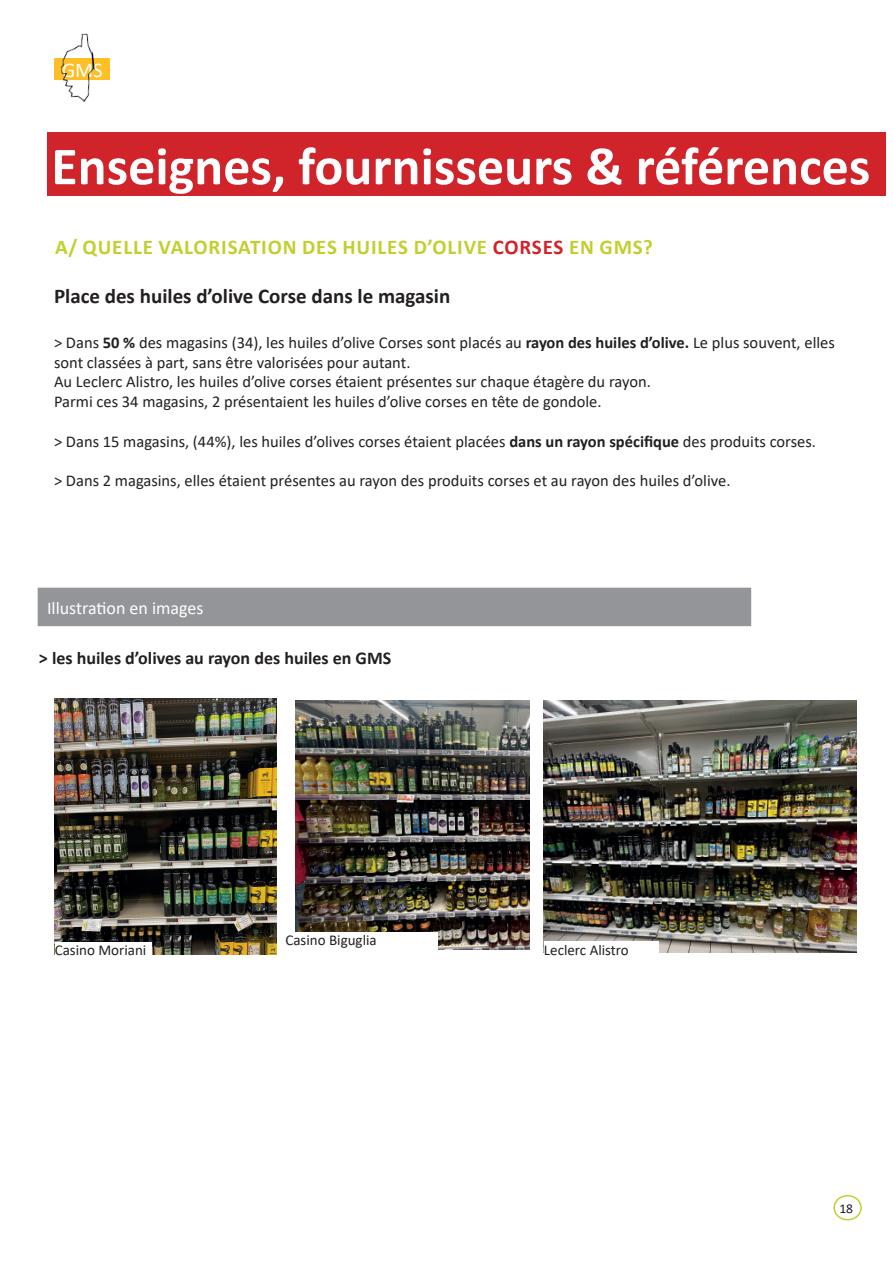
<style>
.page{position:relative;width:893px;height:1263px;background:#fff}
.page>*{position:absolute;margin:0;border:0;box-sizing:border-box;transform-origin:0 0}
.t1{font:700 54px "Calibri";color:#fff}
.t2{font:700 21px "Calibri";letter-spacing:.04em;color:#c3cf2f}
.t3{font:700 21px "Calibri";color:#231f20}
.t4{font:21px "Calibri";color:#fff}
.t5{font:700 18px "Calibri";color:#231f20}
.t6{font:18px "Calibri";color:#fff}
.t7{font:16.5px/19.8px "Calibri";color:#231f20}
.t8{font:15px "Calibri";color:#231f20}
.t9{font:13.5px "Calibri";color:#231f20}
.s1{color:#d1232a}
.s2{font-weight:700}
</style>
<div class="page">
<div style="left:833px;top:1195px;width:29px;height:25px;border:2px solid #c3cf2f;border-radius:50%"></div>
<div style="left:47px;top:132px;width:839px;height:64px;background:#d1232a"></div>
<img style="left:54px;top:699px;width:222px;height:256px">
<div style="left:55px;top:942px;width:96px;height:20px;background:#fff"></div>
<div style="left:38px;top:588px;width:713px;height:38px;background:#939598"></div>
<img style="left:296px;top:700px;width:233px;height:249px">
<div style="left:285px;top:932px;width:152px;height:21px;background:#fff"></div>
<img style="left:544px;top:700px;width:313px;height:253px">
<div style="left:544px;top:942px;width:114px;height:19px;background:#fff"></div>
<div style="left:55px;top:58px;width:55px;height:22px;background:#fdbe26"></div>
<img style="left:60px;top:34px;width:35px;height:66px">
<p class="t4" style="left:62px;top:55px;width:42px">GMS</p>
<h1 class="t1" style="left:51px;top:128px;width:820px">Enseignes, fournisseurs &amp; références</h1>
<p class="t2" style="left:55px;top:232px;width:599px">A/ QUELLE VALORISATION DES HUILES D’OLIVE <span class="s1">CORSES</span> EN GMS?</p>
<p class="t3" style="left:54px;top:281px;width:398px">Place des huiles d’olive Corse dans le magasin</p>
<p class="t7" style="left:54px;top:332px;width:782px">&gt; Dans <span class="s2">50 %</span> des magasins (34), les huiles d’olive Corses sont placés au <span class="s2">rayon des huiles d’olive.</span> Le plus souvent, elles sont classées à part, sans être valorisées pour autant.<br>Au Leclerc Alistro, les huiles d’olive corses étaient présentes sur chaque étagère du rayon.<br>Parmi ces 34 magasins, 2 présentaient les huiles d’olive corses en tête de gondole.</p>
<p class="t7" style="left:54px;top:431px;width:763px">&gt; Dans 15 magasins, (44%), les huiles d’olives corses étaient placées <span class="s2">dans un rayon spécifique</span> des produits corses.</p>
<p class="t7" style="left:54px;top:471px;width:678px">&gt; Dans 2 magasins, elles étaient présentes au rayon des produits corses et au rayon des huiles d’olive.</p>
<p class="t6" style="left:47px;top:595px;width:158px">Illustration en images</p>
<p class="t5" style="left:39px;top:645px;width:354px">&gt; les huiles d’olives au rayon des huiles en GMS</p>
<p class="t8" style="left:55px;top:939px;width:93px">Casino Moriani</p>
<p class="t8" style="left:285px;top:930px;width:93px">Casino Biguglia</p>
<p class="t8" style="left:544px;top:939px;width:86px">Leclerc Alistro</p>
<p class="t9" style="left:839px;top:1199px;width:15px">18</p>
</div>
